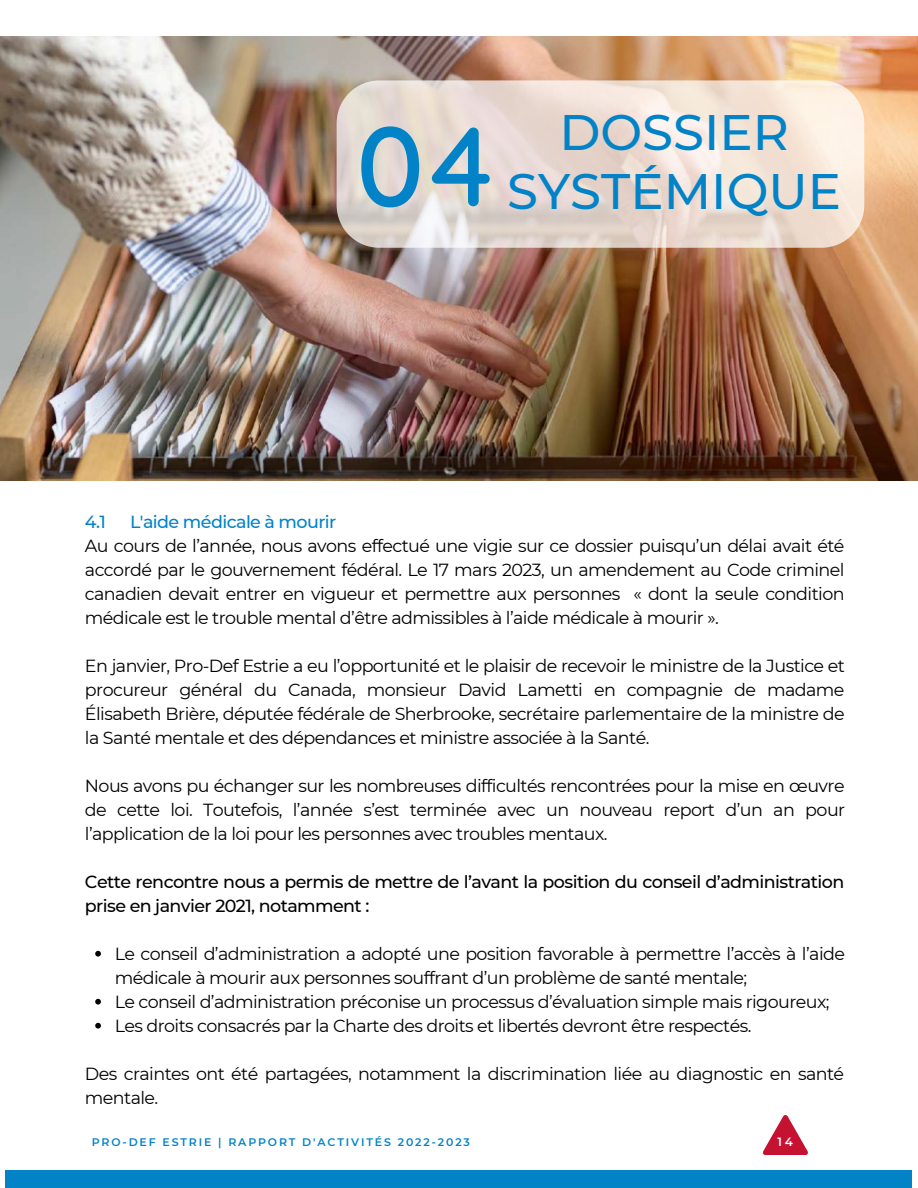
<style>
.page{position:relative;width:918px;height:1188px;background:#fff}
.page>*{position:absolute;margin:0;border:0;box-sizing:border-box;transform-origin:0 0}
.t1{font:500 112.5px "Quicksand";color:#0283c8}
.t2{font:500 49.8px "Montserrat";color:#0283c8}
.t3{font:17.55px/24px "Montserrat";letter-spacing:-.035em;color:#000;text-align:justify}
.t4{font:500 17.55px/24px "Montserrat";letter-spacing:-.035em;color:#000}
.t5{font:500 17.55px "Montserrat";letter-spacing:-.035em;color:#0283c8}
.t6{font:600 12px "Montserrat";color:#fff}
.t7{font:600 10.95px "Montserrat";letter-spacing:.17em;color:#0283c8}
</style>
<div class="page">
<div style="left:6px;top:1170px;width:906px;height:18px;background:#0283c8"></div>
<svg style="left:95px;top:951px;width:6px;height:6px"></svg>
<svg style="left:95px;top:999px;width:6px;height:6px"></svg>
<svg style="left:95px;top:1023px;width:6px;height:6px"></svg>
<svg style="left:763px;top:1115px;width:45px;height:40px"></svg>
<img style="left:0;top:37px;width:918px;height:443px">
<svg style="left:337px;top:80px;width:527px;height:168px;background:#eadcd2"></svg>
<h1 class="t1" style="left:356px;top:94px;width:142px">04</h1>
<h2 class="t2" style="left:559px;top:101px;width:231px">DOSSIER</h2>
<h2 class="t2" style="left:507px;top:161px;width:335px">SYSTÉMIQUE</h2>
<p class="t5" style="left:85px;top:511px;width:23px">4.1</p>
<p class="t5" style="left:130px;top:511px;width:208px">L'aide médicale à mourir</p>
<p class="t3" style="left:85px;top:534px;width:761px">Au cours de l’année, nous avons effectué une vigie sur ce dossier puisqu’un délai avait été accordé par le gouvernement fédéral. Le 17 mars 2023, un amendement au Code criminel canadien devait entrer en vigueur et permettre aux personnes « dont la seule condition médicale est le trouble mental d’être admissibles à l’aide médicale à mourir ».</p>
<p class="t3" style="left:85px;top:654px;width:762px">En janvier, Pro-Def Estrie a eu l’opportunité et le plaisir de recevoir le ministre de la Justice et procureur général du Canada, monsieur David Lametti en compagnie de madame Élisabeth Brière, députée fédérale de Sherbrooke, secrétaire parlementaire de la ministre de la Santé mentale et des dépendances et ministre associée à la Santé.</p>
<p class="t3" style="left:85px;top:774px;width:762px">Nous avons pu échanger sur les nombreuses difficultés rencontrées pour la mise en œuvre de cette loi. Toutefois, l’année s’est terminée avec un nouveau report d’un an pour l’application de la loi pour les personnes avec troubles mentaux.</p>
<p class="t4" style="left:85px;top:870px;width:761px">Cette rencontre nous a permis de mettre de l’avant la position du conseil d’administration prise en janvier 2021, notamment :</p>
<p class="t3" style="left:115px;top:942px;width:732px;text-align:left">Le conseil d’administration a adopté une position favorable à permettre l’accès à l’aide médicale à mourir aux personnes souffrant d’un problème de santé mentale;<br>Le conseil d’administration préconise un processus d’évaluation simple mais rigoureux; Les droits consacrés par la Charte des droits et libertés devront être respectés.</p>
<p class="t3" style="left:85px;top:1062px;width:761px">Des craintes ont été partagées, notamment la discrimination liée au diagnostic en santé mentale.</p>
<p class="t7" style="left:92px;top:1135px;width:380px">PRO-DEF ESTRIE | RAPPORT D'ACTIVITÉS 2022-2023</p>
<p class="t6" style="left:777px;top:1134px;width:17px">14</p>
</div>
